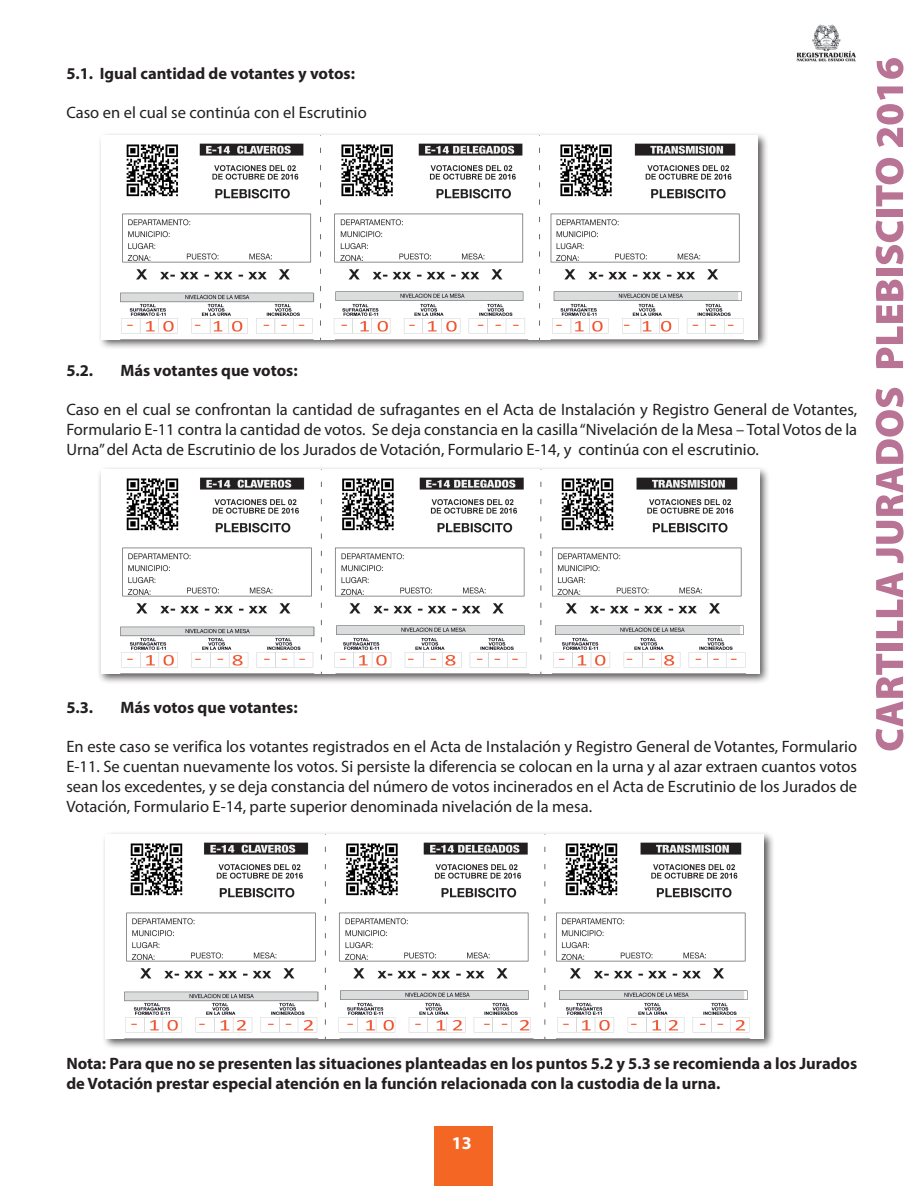
<style>
.page{position:relative;width:921px;height:1186px;background:#fff}
.page>*{position:absolute;margin:0;border:0;box-sizing:border-box;transform-origin:0 0}
.t1{font:700 18px "Myriad Pro";color:#fff}
.t2{font:16.5px/19.8px "Myriad Pro";color:#231f20;text-align:justify}
.t3{font:700 16.5px/19.8px "Myriad Pro";color:#231f20}
</style>
<div class="page">
<svg style="left:875px;top:653px;width:28px;height:97px"></svg>
<div style="left:876px;top:643px;width:27px;height:7px;background:#b97394"></div>
<svg style="left:876px;top:572px;width:27px;height:66px"></svg>
<svg style="left:875px;top:388px;width:28px;height:175px"></svg>
<svg style="left:876px;top:280px;width:27px;height:88px"></svg>
<div style="left:876px;top:268px;width:27px;height:8px;background:#b97394"></div>
<svg style="left:875px;top:220px;width:28px;height:44px"></svg>
<div style="left:876px;top:210px;width:27px;height:7px;background:#b97394"></div>
<svg style="left:875px;top:158px;width:28px;height:48px"></svg>
<svg style="left:876px;top:86px;width:27px;height:61px"></svg>
<svg style="left:876px;top:58px;width:27px;height:21px"></svg>
<div style="left:434px;top:1126px;width:58px;height:60px;background:#f36623"></div>
<img style="left:796px;top:24px;width:60px;height:38px">
<div style="left:98px;top:132px;width:671px;height:218px;background:#231f20;opacity:.75"></div>
<img style="left:102px;top:136px;width:655px;height:203px">
<div style="left:97px;top:466px;width:673px;height:218px;background:#231f20;opacity:.75"></div>
<img style="left:101px;top:469px;width:658px;height:204px">
<div style="left:102px;top:831px;width:672px;height:218px;background:#231f20;opacity:.75"></div>
<img style="left:105px;top:834px;width:658px;height:204px">
<p class="t3" style="left:66px;top:63px;width:290px">5.1. Igual cantidad de votantes y votos:</p>
<p class="t2" style="left:66px;top:103px;width:302px">Caso en el cual se continúa con el Escrutinio</p>
<p class="t3" style="left:66px;top:360px;width:28px">5.2.</p>
<p class="t3" style="left:120px;top:360px;width:179px">Más votantes que votos:</p>
<p class="t2" style="left:66px;top:400px;width:792px">Caso en el cual se confrontan la cantidad de sufragantes en el Acta de Instalación y Registro General de Votantes, Formulario E-11 contra la cantidad de votos. Se deja constancia en la casilla “Nivelación de la Mesa – Total Votos de la Urna” del Acta de Escrutinio de los Jurados de Votación, Formulario E-14, y continúa con el escrutinio.</p>
<p class="t3" style="left:66px;top:696px;width:28px">5.3.</p>
<p class="t3" style="left:120px;top:696px;width:179px">Más votos que votantes:</p>
<p class="t2" style="left:66px;top:736px;width:792px">En este caso se verifica los votantes registrados en el Acta de Instalación y Registro General de Votantes, Formulario E-11. Se cuentan nuevamente los votos. Si persiste la diferencia se colocan en la urna y al azar extraen cuantos votos sean los excedentes, y se deja constancia del número de votos incinerados en el Acta de Escrutinio de los Jurados de Votación, Formulario E-14, parte superior denominada nivelación de la mesa.</p>
<p class="t3" style="left:66px;top:1053px;width:792px">Nota: Para que no se presenten las situaciones planteadas en los puntos 5.2 y 5.3 se recomienda a los Jurados de Votación prestar especial atención en la función relacionada con la custodia de la urna.</p>
<p class="t1" style="left:451px;top:1131px;width:21px">13</p>
</div>
